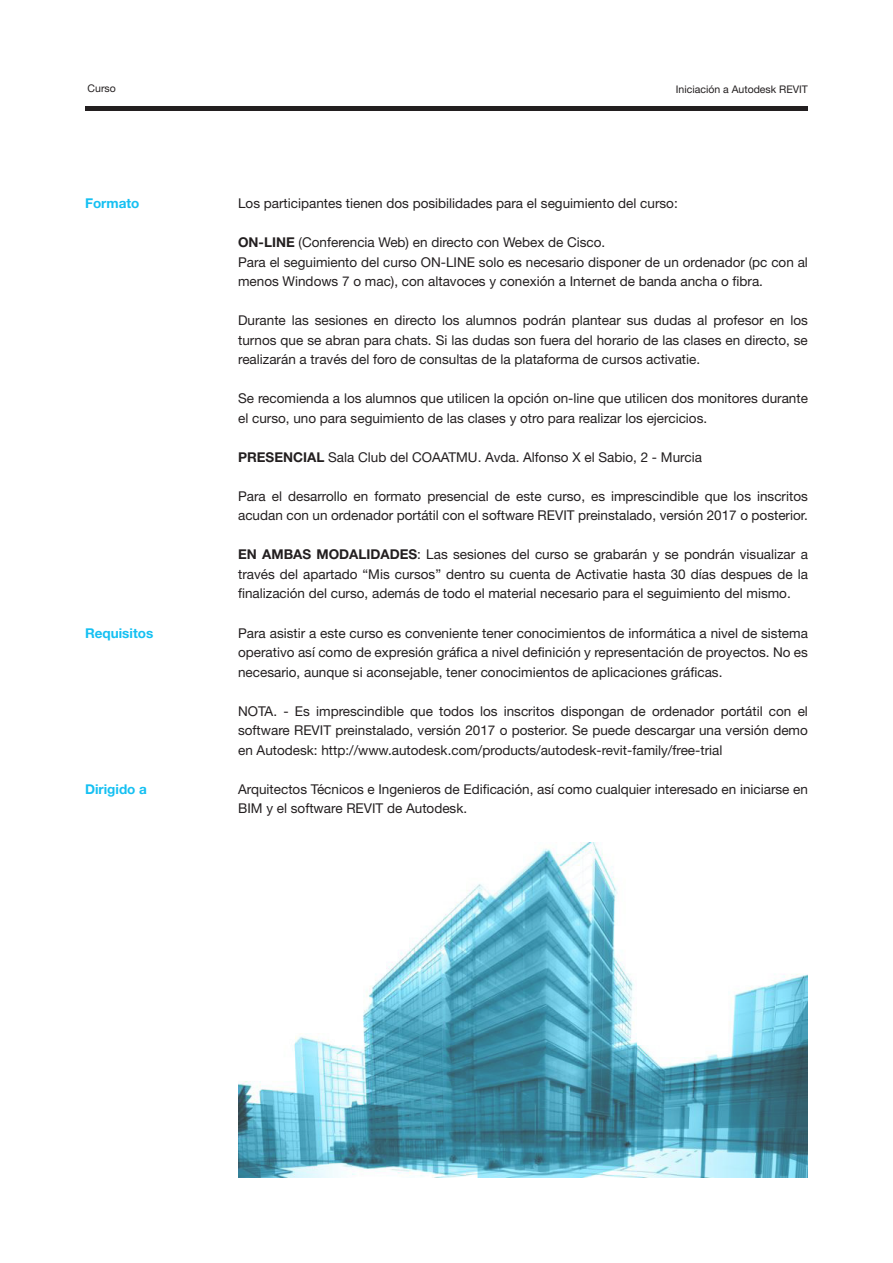
<style>
.page{position:relative;width:893px;height:1263px;background:#fff}
.page>*{position:absolute;margin:0;border:0;box-sizing:border-box;transform-origin:0 0}
.t1{font:13.5px/19.5px "Helvetica Neue LT Std";color:#231f20}
.t2{font:700 13.5px "Helvetica Neue LT Std";color:#15c0f2}
.t3{font:10.5px "Helvetica Neue LT Std";color:#231f20}
.s1{font-weight:700}
</style>
<div class="page">
<div style="left:85px;top:106px;width:723px;height:5px;background:#231f20"></div>
<img style="left:238px;top:843px;width:570px;height:335px">
<p class="t3" style="left:88px;top:82px;width:30px">Curso</p>
<p class="t3" style="left:676px;top:83px;width:134px">Iniciación a Autodesk REVIT</p>
<p class="t2" style="left:85px;top:195px;width:56px">Formato</p>
<p class="t2" style="left:85px;top:624px;width:70px">Requisitos</p>
<p class="t2" style="left:85px;top:780px;width:63px">Dirigido a</p>
<p class="t1" style="left:238px;top:194px;width:441px">Los participantes tienen dos posibilidades para el seguimiento del curso:</p>
<p class="t1" style="left:238px;top:233px;width:369px"><span class="s1">ON-LINE</span> (Conferencia Web) en directo con Webex de Cisco.</p>
<p class="t1" style="left:238px;top:252px;width:571px">Para el seguimiento del curso ON-LINE solo es necesario disponer de un ordenador (pc con al menos Windows 7 o mac), con altavoces y conexión a Internet de banda ancha o fibra.</p>
<p class="t1" style="left:238px;top:311px;width:571px;text-align:justify">Durante las sesiones en directo los alumnos podrán plantear sus dudas al profesor en los turnos que se abran para chats. Si las dudas son fuera del horario de las clases en directo, se realizarán a través del foro de consultas de la plataforma de cursos activatie.</p>
<p class="t1" style="left:238px;top:389px;width:571px">Se recomienda a los alumnos que utilicen la opción on-line que utilicen dos monitores durante el curso, uno para seguimiento de las clases y otro para realizar los ejercicios.</p>
<p class="t1" style="left:238px;top:447px;width:465px"><span class="s1">PRESENCIAL</span> Sala Club del COAATMU. Avda. Alfonso X el Sabio, 2 - Murcia</p>
<p class="t1" style="left:238px;top:486px;width:571px">Para el desarrollo en formato presencial de este curso, es imprescindible que los inscritos acudan con un ordenador portátil con el software REVIT preinstalado, versión 2017 o posterior.</p>
<p class="t1" style="left:238px;top:545px;width:571px;text-align:justify"><span class="s1">EN AMBAS MODALIDADES</span>: Las sesiones del curso se grabarán y se pondrán visualizar a través del apartado “Mis cursos” dentro su cuenta de Activatie hasta 30 días despues de la finalización del curso, además de todo el material necesario para el seguimiento del mismo.</p>
<p class="t1" style="left:238px;top:623px;width:571px;text-align:justify">Para asistir a este curso es conveniente tener conocimientos de informática a nivel de sistema operativo así como de expresión gráfica a nivel definición y representación de proyectos. No es necesario, aunque si aconsejable, tener conocimientos de aplicaciones gráficas.</p>
<p class="t1" style="left:238px;top:701px;width:571px;text-align:justify">NOTA. - Es imprescindible que todos los inscritos dispongan de ordenador portátil con el software REVIT preinstalado, versión 2017 o posterior. Se puede descargar una versión demo en Autodesk: http://www.autodesk.com/products/autodesk-revit-family/free-trial</p>
<p class="t1" style="left:238px;top:779px;width:571px">Arquitectos Técnicos e Ingenieros de Edificación, así como cualquier interesado en iniciarse en<br>BIM y el software REVIT de Autodesk.</p>
</div>
